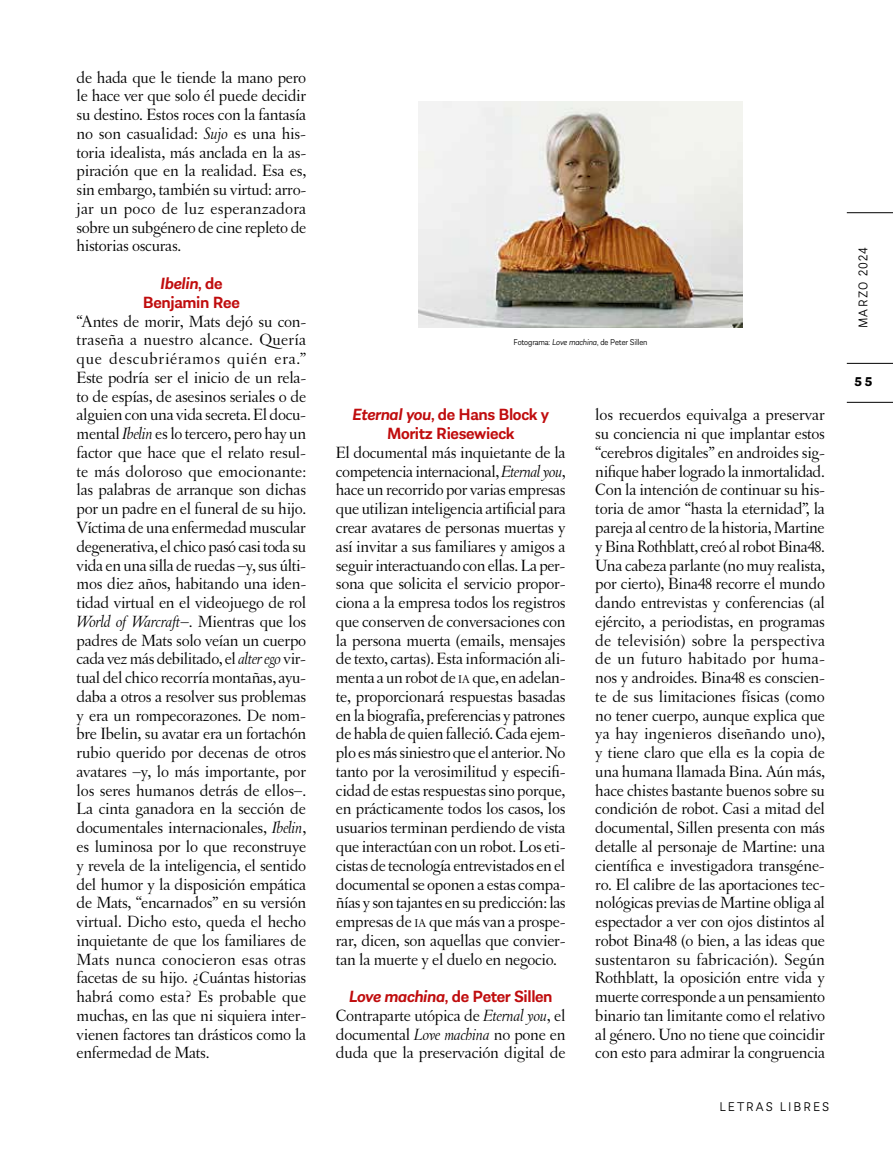
<style>
.page{position:relative;width:893px;height:1149px;background:#fff}
.page>*{position:absolute;margin:0;border:0;box-sizing:border-box;transform-origin:0 0}
.t1{font:17.25px/18.8px "OT Letras Oldstyle Pro Reg";letter-spacing:-.015em;color:#000;text-align:justify}
.t2{font:600 17.25px/18.8px "Almanach";letter-spacing:-.025em;color:#c00d0e;text-align:center}
.t3{font:300 13.5px "Almanach";letter-spacing:.15em;color:#000}
.t4{font:300 13.5px "Almanach";letter-spacing:.09em;color:#000}
.t5{font:700 13.5px "Almanach";color:#000}
.t6{font:300 9px "Almanach";letter-spacing:-.015em;color:#000}
.s1{font-family:"OT Letras Oldstyle Pro It"}
.s2{font-style:italic}
.s3{font-size:12.15px}
</style>
<div class="page">
<hr style="left:847px;top:212px;width:46px;height:1px;background:#000">
<hr style="left:847px;top:402px;width:46px;height:1px;background:#000">
<hr style="left:847px;top:363px;width:46px;height:1px;background:#000">
<img style="left:419px;top:101px;width:323px;height:227px">
<p class="t1" style="left:77px;top:67px;width:231px">de hada que le tiende la mano pero le hace ver que solo él puede decidir su destino. Estos roces con la fantasía no son casualidad: <span class="s1">Sujo</span> es una his&shy;toria idealista, más anclada en la as&shy;piración que en la realidad. Esa es, sin embargo, también su virtud: arro&shy;jar un poco de luz esperanzadora sobre un subgénero de cine repleto de historias oscuras.</p>
<p class="t2" style="left:143px;top:272px;width:99px"><span class="s2">Ibelin</span>, de<br>Benjamin Ree</p>
<p class="t1" style="left:77px;top:311px;width:231px">“Antes de morir, Mats dejó su con&shy;traseña a nuestro alcance. Quería que descubriéramos quién era.” Este podría ser el inicio de un rela&shy;to de espías, de asesinos seriales o de alguien con una vida secreta. El docu&shy;mental <span class="s1">Ibelin</span> es lo tercero, pero hay un factor que hace que el relato resul&shy;te más doloroso que emocionante: las palabras de arranque son dichas por un padre en el funeral de su hijo.<br>Víctima de una enfermedad muscular degenerativa, el chico pasó casi toda su vida en una silla de ruedas –y, sus últi&shy;mos diez años, habitando una iden&shy;tidad virtual en el videojuego de rol <span class="s1">World of Warcraft</span>–. Mientras que los padres de Mats solo veían un cuerpo cada vez más debilitado, el <span class="s1">alter ego</span> vir&shy;tual del chico recorría montañas, ayu&shy;daba a otros a resolver sus problemas y era un rompecorazones. De nom&shy;bre Ibelin, su avatar era un fortachón rubio querido por decenas de otros avatares –y, lo más importante, por los seres humanos detrás de ellos–.<br>La cinta ganadora en la sección de documentales internacionales, <span class="s1">Ibelin</span>, es luminosa por lo que reconstruye y revela de la inteligencia, el sentido del humor y la disposición empática de Mats, “encarnados” en su versión virtual. Dicho esto, queda el hecho inquietante de que los familiares de Mats nunca conocieron esas otras facetas de su hijo. ¿Cuántas historias habrá como esta? Es probable que muchas, en las que ni siquiera inter&shy;vienen factores tan drásticos como la enfermedad de Mats.</p>
<p class="t6" style="left:514px;top:336px;width:135px">Fotograma: <span class="s2">Love machina</span>, de Peter Sillen</p>
<p class="t2" style="left:352px;top:404px;width:199px"><span class="s2">Eternal you</span>, de Hans Block y<br>Moritz Riesewieck</p>
<p class="t1" style="left:336px;top:442px;width:231px">El documental más inquietante de la competencia internacional, <span class="s1">Eternal you</span>, hace un recorrido por varias empresas que utilizan inteligencia artificial para crear avatares de personas muertas y así invitar a sus familiares y amigos a seguir interactuando con ellas. La per&shy;sona que solicita el servicio propor&shy;ciona a la empresa todos los registros que conserven de conversaciones con la persona muerta (emails, mensajes de texto, cartas). Esta información ali&shy;menta a un robot de <span class="s3">ia</span> que, en adelan&shy;te, proporcionará respuestas basadas en la biografía, preferencias y patrones de habla de quien falleció. Cada ejem&shy;plo es más siniestro que el anterior. No tanto por la verosimilitud y especifi&shy;cidad de estas respuestas sino porque, en prácticamente todos los casos, los usuarios terminan perdiendo de vista que interactúan con un robot. Los eti&shy;cistas de tecnología entrevistados en el documental se oponen a estas compa&shy;ñías y son tajantes en su predicción: las empresas de <span class="s3">ia</span> que más van a prospe&shy;rar, dicen, son aquellas que convier&shy;tan la muerte y el duelo en negocio.</p>
<p class="t2" style="left:349px;top:985px;width:205px"><span class="s2">Love machina</span>, de Peter Sillen</p>
<p class="t1" style="left:336px;top:1005px;width:231px">Contraparte utópica de <span class="s1">Eternal you</span>, el documental <span class="s1">Love machina</span> no pone en duda que la preservación digital de</p>
<p class="t1" style="left:595px;top:405px;width:231px">los recuerdos equivalga a preservar su conciencia ni que implantar estos “cerebros digitales” en androides sig&shy;nifique haber logrado la inmortalidad.<br>Con la intención de continuar su his&shy;toria de amor “hasta la eternidad”, la pareja al centro de la historia, Martine y Bina Rothblatt, creó al robot Bina48.<br>Una cabeza parlante (no muy realista, por cierto), Bina48 recorre el mundo dando entrevistas y conferencias (al ejército, a periodistas, en programas de televisión) sobre la perspectiva de un futuro habitado por huma&shy;nos y androides. Bina48 es conscien&shy;te de sus limitaciones físicas (como no tener cuerpo, aunque explica que ya hay ingenieros diseñando uno), y tiene claro que ella es la copia de una humana llamada Bina. Aún más, hace chistes bastante buenos sobre su condición de robot. Casi a mitad del documental, Sillen presenta con más detalle al personaje de Martine: una científica e investigadora transgéne&shy;ro. El calibre de las aportaciones tec&shy;nológicas previas de Martine obliga al espectador a ver con ojos distintos al robot Bina48 (o bien, a las ideas que sustentaron su fabricación). Según Rothblatt, la oposición entre vida y muerte corresponde a un pensamiento binario tan limitante como el relativo al género. Uno no tiene que coincidir con esto para admirar la congruencia</p>
<p class="t3" style="left:719px;top:1096px;width:111px">LETRAS LIBRES</p>
<p class="t4" style="left:853px;top:328px;width:83px;rotate:-90deg">MARZO 2024</p>
<p class="t5" style="left:854px;top:371px;width:19px">55</p>
</div>
